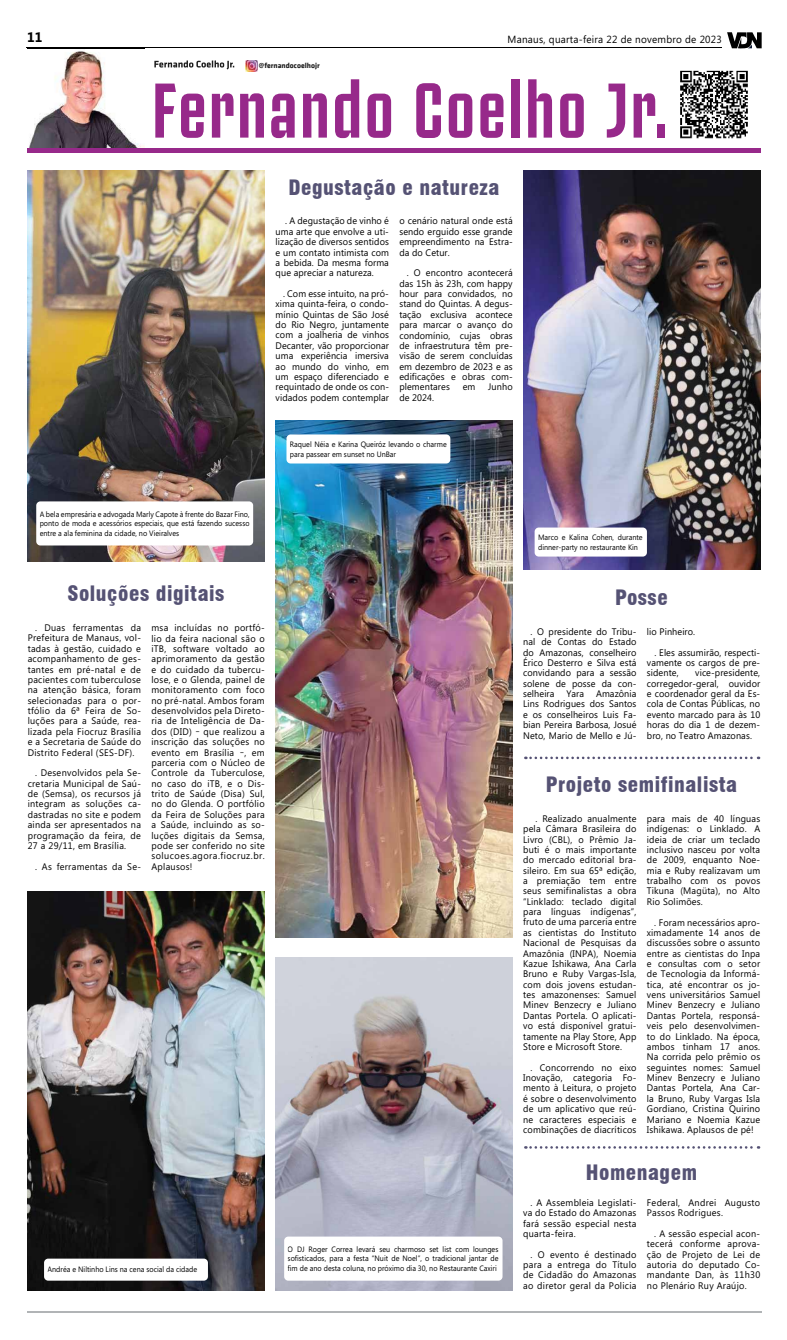
<style>
.page{position:relative;width:787px;height:1340px;background:#fff}
.page>*{position:absolute;margin:0;border:0;box-sizing:border-box;transform-origin:0 0}
.t1{font:700 77.7px "Juventus Fans";letter-spacing:.02em;color:#97298a;scale:.96 1}
.t2{font:900 condensed 20.74px "Swiss 721 BT";letter-spacing:.025em;color:#555274}
.t3{font:700 13.83px "Microsoft Phags Pa";color:#000;scale:.96 1}
.t4{font:10.33px "Microsoft Phags Pa";letter-spacing:.025em;color:#000;scale:.96 1}
.t5{font:9.54px/10.3px "Microsoft Phags Pa";letter-spacing:.02em;color:#000;text-align:justify;scale:.96 1}
.t6{font:7.79px/9.5px "Microsoft Phags Pa";color:#000;text-align:justify;scale:.93 1}
.t7{font:700 7.61px "MW Klavika Bd";color:#1c1c1c}
</style>
<div class="page">
<hr style="left:27px;top:47px;width:694px;height:1px;background:#000">
<svg style="left:727px;top:32px;width:34px;height:17px"></svg>
<hr style="left:27px;top:1311px;width:734px;height:1px;background:#b1b4b6">
<img style="left:27px;top:171px;width:237px;height:390px">
<img style="left:523px;top:171px;width:237px;height:399px">
<img style="left:27px;top:891px;width:237px;height:399px">
<img style="left:275px;top:420px;width:237px;height:517px">
<img style="left:275px;top:957px;width:237px;height:333px">
<div style="left:38px;top:503px;width:213px;height:41px;background:#fff;border-radius:2px"></div>
<div style="left:36px;top:501px;width:217px;height:44px;border:3px solid #fff;border-radius:2px"></div>
<div style="left:536px;top:529px;width:109px;height:26px;background:#fff;border-radius:2px"></div>
<div style="left:534px;top:527px;width:112px;height:29px;border:3px solid #fff;border-radius:2px"></div>
<div style="left:46px;top:1260px;width:160px;height:18px;background:#fff;border-radius:2px"></div>
<div style="left:44px;top:1258px;width:164px;height:22px;border:3px solid #fff;border-radius:2px"></div>
<div style="left:288px;top:436px;width:160px;height:26px;background:#fff;border-radius:2px"></div>
<div style="left:286px;top:434px;width:164px;height:29px;border:3px solid #fff;border-radius:2px"></div>
<div style="left:286px;top:1238px;width:214px;height:40px;background:#fff;border-radius:2px"></div>
<div style="left:284px;top:1236px;width:218px;height:44px;border:3px solid #fff;border-radius:2px"></div>
<img style="left:28px;top:48px;width:117px;height:100px">
<svg style="left:154px;top:60px;width:80px;height:9px"></svg>
<svg style="left:245px;top:60px;width:12px;height:11px"></svg>
<div style="left:27px;top:148px;width:733px;height:5px;background:#97298a"></div>
<img style="left:680px;top:70px;width:68px;height:69px">
<svg style="left:525px;top:756px;width:233px;height:3px"></svg>
<svg style="left:525px;top:1146px;width:233px;height:2px"></svg>
<h3 class="t3" style="left:27px;top:28px;width:18px">11</h3>
<p class="t4" style="left:507px;top:32px;width:224px">Manaus, quarta-feira 22 de novembro de 2023</p>
<p class="t7" style="left:259px;top:59px;width:62px">@fernandocoelhojr</p>
<h1 class="t1" style="left:151px;top:55px;width:539px">Fernando Coelho Jr.</h1>
<h2 class="t2" style="left:288px;top:175px;width:212px">Degustação e natureza</h2>
<p class="t5" style="left:275px;top:215px;width:119px;text-indent:10px">. A degustação de vinho é uma arte que envolve a uti&shy;lização de diversos sentidos e um contato intimista com a bebida. Da mesma forma que apreciar a natureza.</p>
<p class="t5" style="left:275px;top:288px;width:119px;text-indent:7px">. Com esse intuito, na pró&shy;xima quinta-feira, o condo&shy;mínio Quintas de São José do Rio Negro, juntamente com a joalheria de vinhos Decanter, vão proporcionar uma experiência imersiva ao mundo do vinho, em um espaço diferenciado e requintado de onde os con&shy;vidados podem contemplar</p>
<p class="t5" style="left:399px;top:215px;width:119px">o cenário natural onde está sendo erguido esse grande empreendimento na Estra&shy;da do Cetur.</p>
<p class="t5" style="left:399px;top:267px;width:119px;text-indent:7px">. O encontro acontecerá das 15h às 23h, com happy hour para convidados, no stand do Quintas. A degus&shy;tação exclusiva acontece para marcar o avanço do condomínio, cujas obras de infraestrutura têm pre&shy;visão de serem concluídas em dezembro de 2023 e as edificações e obras com&shy;plementares</p>
<p class="t5" style="left:462px;top:381px;width:15px">em</p>
<p class="t5" style="left:488px;top:381px;width:27px">Junho</p>
<p class="t5" style="left:399px;top:392px;width:38px">de 2024.</p>
<p class="t6" style="left:40px;top:509px;width:227px">A bela empresária e advogada Marly Capote à frente do Bazar Fino, ponto de moda e acessórios especiais, que está fazendo sucesso entre a ala feminina da cidade, no Vieiralves</p>
<p class="t6" style="left:290px;top:439px;width:170px">Raquel Néia e Karina Queiróz levando o charme para passear em sunset no UnBar</p>
<p class="t6" style="left:538px;top:532px;width:114px">Marco e Kalina Cohen, durante dinner-party no restaurante Kin</p>
<h2 class="t2" style="left:67px;top:581px;width:158px">Soluções digitais</h2>
<h2 class="t2" style="left:615px;top:585px;width:54px">Posse</h2>
<p class="t5" style="left:28px;top:622px;width:119px;text-indent:7px">. Duas ferramentas da Prefeitura de Manaus, vol&shy;tadas à gestão, cuidado e acompanhamento de ges&shy;tantes em pré-natal e de pacientes com tuberculose na atenção básica, foram selecionadas para o por&shy;tfólio da 6ª Feira de So&shy;luções para a Saúde, rea&shy;lizada pela Fiocruz Brasília e a Secretaria de Saúde do Distrito Federal (SES-DF).</p>
<p class="t5" style="left:28px;top:767px;width:119px;text-indent:7px">. Desenvolvidos pela Se&shy;cretaria Municipal de Saú&shy;de (Semsa), os recursos já integram as soluções ca&shy;dastradas no site e podem ainda ser apresentados na programação da feira, de 27 a 29/11, em Brasília.</p>
<p class="t5" style="left:35px;top:860px;width:112px">. As ferramentas da Se-</p>
<p class="t5" style="left:151px;top:622px;width:119px">msa incluídas no portfó&shy;lio da feira nacional são o iTB, software voltado ao aprimoramento da gestão e do cuidado da tubercu&shy;lose, e o Glenda, painel de monitoramento com foco no pré-natal. Ambos foram desenvolvidos pela Direto&shy;ria de Inteligência de Da&shy;dos (DID) – que realizou a inscrição das soluções no evento em Brasília –, em parceria com o Núcleo de Controle da Tuberculose, no caso do iTB, e o Dis&shy;trito de Saúde (Disa) Sul, no do Glenda. O portfólio da Feira de Soluções para a Saúde, incluindo as so&shy;luções digitais da Semsa, pode ser conferido no site solucoes.agora.fiocruz.br.<br>Aplausos!</p>
<p class="t6" style="left:48px;top:1264px;width:162px">Andréa e Niltinho Lins na cena social da cidade</p>
<p class="t6" style="left:287px;top:1243px;width:228px">O DJ Roger Correa levará seu charmoso set list com lounges sofisticados, para a festa “Nuit de Noel”, o tradicional jantar de fim de ano desta coluna, no próximo dia 30, no Restaurante Caxiri</p>
<p class="t5" style="left:523px;top:626px;width:119px;text-indent:7px">. O presidente do Tribu&shy;nal de Contas do Estado do Amazonas, conselheiro Érico Desterro e Silva está convidando para a sessão solene de posse da con&shy;selheira</p>
<p class="t5" style="left:523px;top:688px;width:119px;text-indent:73px">Amazônia Lins Rodrigues dos Santos e os conselheiros Luis Fa&shy;bian Pereira Barbosa, Josué Neto, Mario de Mello e Jú-</p>
<p class="t5" style="left:566px;top:688px;width:20px">Yara</p>
<p class="t5" style="left:654px;top:620px;width:112px;line-height:20.7px;text-indent:-7px">lio Pinheiro.<br>. Eles assumirão, respecti-</p>
<p class="t5" style="left:646px;top:657px;width:119px">vamente os cargos de pre&shy;sidente,</p>
<p class="t5" style="left:646px;top:667px;width:119px;text-indent:48px">vice-presidente, corregedor-geral, ouvidor e coordenador geral da Es&shy;cola de Contas Públicas, no evento marcado para às 10 horas do dia 1 de dezem&shy;bro, no Teatro Amazonas.</p>
<h2 class="t2" style="left:545px;top:772px;width:193px">Projeto semifinalista</h2>
<p class="t5" style="left:523px;top:812px;width:119px;text-indent:12px">. Realizado anualmente pela Câmara Brasileira do Livro (CBL), o Prêmio Ja&shy;buti é o mais importante do mercado editorial bra&shy;sileiro. Em sua 65ª edição, a premiação tem entre seus semifinalistas a obra “Linklado: teclado digital para línguas indígenas”, fruto de uma parceria entre as cientistas do Instituto Nacional de Pesquisas da Amazônia (INPA), Noemia Kazue Ishikawa, Ana Carla Bruno e Ruby Vargas-Isla, com dois jovens estudan&shy;tes amazonenses: Samuel Minev Benzecry e Juliano Dantas Portela. O aplicati&shy;vo está disponível gratui&shy;tamente na Play Store, App Store e Microsoft Store.</p>
<p class="t5" style="left:523px;top:1061px;width:119px;text-indent:7px">. Concorrendo no eixo Inovação, categoria Fo&shy;mento à Leitura, o projeto é sobre o desenvolvimento de um aplicativo que reú&shy;ne caracteres especiais e combinações de diacríticos</p>
<p class="t5" style="left:646px;top:812px;width:119px">para mais de 40 línguas indígenas: o Linklado. A ideia de criar um teclado inclusivo nasceu por volta de 2009, enquanto Noe&shy;mia e Ruby realizavam um trabalho com os povos Tikuna (Magüta), no Alto Rio Solimões.</p>
<p class="t5" style="left:646px;top:916px;width:119px;text-indent:7px">. Foram necessários apro&shy;ximadamente 14 anos de discussões sobre o assunto entre as cientistas do Inpa e consultas com o setor de Tecnologia da Informá&shy;tica, até encontrar os jo&shy;vens universitários Samuel Minev Benzecry e Juliano Dantas Portela, responsá&shy;veis pelo desenvolvimen&shy;to do Linklado. Na época, ambos tinham 17 anos.<br>Na corrida pelo prêmio os seguintes nomes: Samuel Minev Benzecry e Juliano Dantas Portela, Ana Car&shy;la Bruno, Ruby Vargas Isla Gordiano, Cristina Quirino Mariano e Noemia Kazue Ishikawa. Aplausos de pé!</p>
<h2 class="t2" style="left:585px;top:1159px;width:113px">Homenagem</h2>
<p class="t5" style="left:523px;top:1196px;width:119px;text-indent:7px">. A Assembleia Legislati&shy;va do Estado do Amazonas fará sessão especial nesta quarta-feira.</p>
<p class="t5" style="left:523px;top:1248px;width:119px;text-indent:7px">. O evento é destinado para a entrega do Título de Cidadão do Amazonas ao diretor geral da Policia</p>
<p class="t5" style="left:646px;top:1196px;width:119px">Federal, Andrei Augusto<br>Passos Rodrigues.</p>
<p class="t5" style="left:646px;top:1227px;width:119px;text-indent:7px">. A sessão especial acon&shy;tecerá conforme aprova&shy;ção de Projeto de Lei de autoria do deputado Co&shy;mandante Dan, às 11h30 no Plenário Ruy Araújo.</p>
</div>
